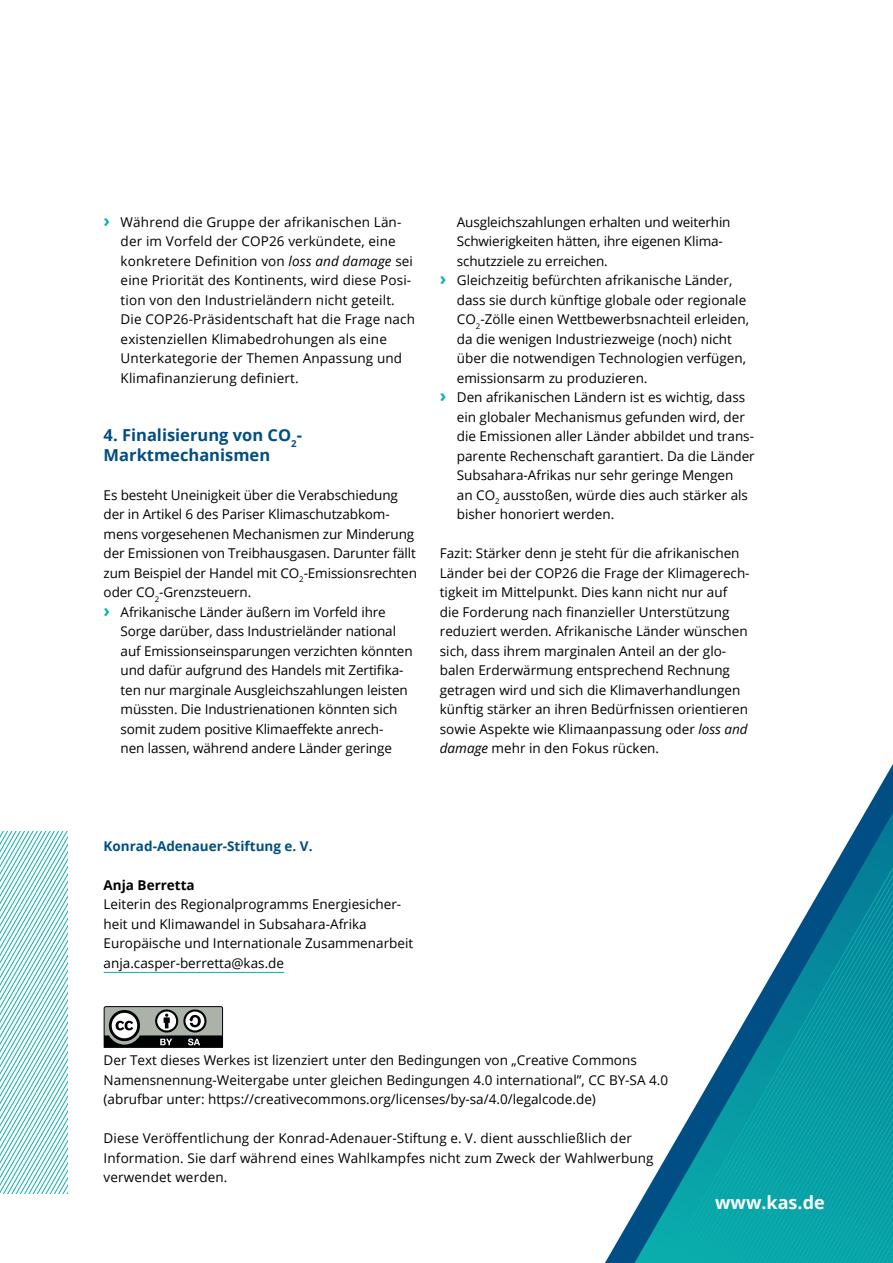
<style>
.page{position:relative;width:893px;height:1263px;background:#fff}
.page>*{position:absolute;margin:0;border:0;box-sizing:border-box;transform-origin:0 0}
.t1{font:700 18px "Open Sans";color:#fff}
.t2{font:700 16.5px/19.5px "Open Sans";color:#004e83}
.t3{font:13.5px/19.5px "Open Sans";color:#000}
.t4{font:700 13.5px "Open Sans";color:#004e83}
.t5{font:700 13.5px "Open Sans";color:#000}
.s1{font-weight:700;font-size:18px;color:#0bb0ae}
.s2{font-style:italic}
</style>
<div class="page">
<svg style="left:878px;top:764px;width:15px;height:26px"></svg>
<svg style="left:627px;top:790px;width:266px;height:473px"></svg>
<svg style="left:0;top:831px;width:68px;height:363px"></svg>
<hr style="left:104px;top:972px;width:180px;height:1px;background:#0bb0ae">
<svg style="left:104px;top:1006px;width:119px;height:42px;background:#727672"></svg>
<p class="t3" style="left:121px;top:212px;width:296px;text-indent:-17px"><span class="s1">›</span> Während die Gruppe der afrikanischen Län&shy;der im Vorfeld der COP26 verkündete, eine konkretere Definition von <span class="s2">loss and damage</span> sei eine Priorität des Kontinents, wird diese Posi&shy;tion von den Industrieländern nicht geteilt.<br>Die COP26-Präsidentschaft hat die Frage nach existenziellen Klimabedrohungen als eine Unterkategorie der Themen Anpassung und Klimafinanzierung definiert.</p>
<p class="t2" style="left:104px;top:425px;width:200px">4. Finalisierung von CO<sub>2</sub>-<br>Marktmechanismen</p>
<p class="t3" style="left:104px;top:485px;width:296px">Es besteht Uneinigkeit über die Verabschiedung</p>
<p class="t3" style="left:104px;top:504px;width:288px">der in Artikel 6 des Pariser Klimaschutzabkom-</p>
<p class="t3" style="left:104px;top:524px;width:312px">mens vorgesehenen Mechanismen zur Minderung</p>
<p class="t3" style="left:104px;top:543px;width:314px">der Emissionen von Treibhausgasen. Darunter fällt</p>
<p class="t3" style="left:104px;top:563px;width:315px">zum Beispiel der Handel mit CO<sub>2</sub>-Emissionsrechten</p>
<p class="t3" style="left:104px;top:582px;width:149px">oder CO<sub>2</sub>-Grenzsteuern.</p>
<p class="t3" style="left:104px;top:602px;width:284px"><span class="s1">›</span> Afrikanische Länder äußern im Vorfeld ihre</p>
<p class="t3" style="left:121px;top:621px;width:277px">Sorge darüber, dass Industrieländer national</p>
<p class="t3" style="left:121px;top:641px;width:293px">auf Emissionseinsparungen verzichten könnten</p>
<p class="t3" style="left:121px;top:660px;width:284px">und dafür aufgrund des Handels mit Zertifika-</p>
<p class="t3" style="left:121px;top:680px;width:289px">ten nur marginale Ausgleichszahlungen leisten</p>
<p class="t3" style="left:121px;top:699px;width:278px">müssten. Die Industrienationen könnten sich</p>
<p class="t3" style="left:121px;top:719px;width:264px">somit zudem positive Klimaeffekte anrech-</p>
<p class="t3" style="left:121px;top:738px;width:273px">nen lassen, während andere Länder geringe</p>
<p class="t3" style="left:457px;top:212px;width:275px">Ausgleichszahlungen erhalten und weiterhin</p>
<p class="t3" style="left:457px;top:231px;width:267px">Schwierigkeiten hätten, ihre eigenen Klima-</p>
<p class="t3" style="left:457px;top:251px;width:152px">schutzziele zu erreichen.</p>
<p class="t3" style="left:440px;top:270px;width:294px"><span class="s1">›</span> Gleichzeitig befürchten afrikanische Länder,</p>
<p class="t3" style="left:457px;top:290px;width:291px">dass sie durch künftige globale oder regionale</p>
<p class="t3" style="left:457px;top:309px;width:294px">CO<sub>2</sub>-Zölle einen Wettbewerbsnachteil erleiden,</p>
<p class="t3" style="left:457px;top:329px;width:277px">da die wenigen Industriezweige (noch) nicht</p>
<p class="t3" style="left:457px;top:348px;width:291px">über die notwendigen Technologien verfügen,</p>
<p class="t3" style="left:457px;top:368px;width:192px">emissionsarm zu produzieren.</p>
<p class="t3" style="left:440px;top:387px;width:307px"><span class="s1">›</span> Den afrikanischen Ländern ist es wichtig, dass</p>
<p class="t3" style="left:457px;top:407px;width:290px">ein globaler Mechanismus gefunden wird, der</p>
<p class="t3" style="left:457px;top:426px;width:299px">die Emissionen aller Länder abbildet und trans-</p>
<p class="t3" style="left:457px;top:446px;width:299px">parente Rechenschaft garantiert. Da die Länder</p>
<p class="t3" style="left:457px;top:465px;width:278px">Subsahara-Afrikas nur sehr geringe Mengen</p>
<p class="t3" style="left:457px;top:485px;width:293px">an CO<sub>2</sub> ausstoßen, würde dies auch stärker als</p>
<p class="t3" style="left:457px;top:504px;width:159px">bisher honoriert werden.</p>
<p class="t3" style="left:440px;top:543px;width:311px">Fazit: Stärker denn je steht für die afrikanischen Länder bei der COP26 die Frage der Klimagerech&shy;tigkeit im Mittelpunkt. Dies kann nicht nur auf die Forderung nach finanzieller Unterstützung reduziert werden. Afrikanische Länder wünschen sich, dass ihrem marginalen Anteil an der glo&shy;balen Erderwärmung entsprechend Rechnung getragen wird und sich die Klimaverhandlungen künftig stärker an ihren Bedürfnissen orientieren sowie Aspekte wie Klimaanpassung oder <span class="s2">loss and damage</span> mehr in den Fokus rücken.</p>
<p class="t4" style="left:104px;top:836px;width:210px">Konrad-Adenauer-Stiftung e. V.</p>
<p class="t5" style="left:104px;top:875px;width:93px">Anja Berretta</p>
<p class="t3" style="left:104px;top:894px;width:311px">Leiterin des Regionalprogramms Energiesicher&shy;heit und Klimawandel in Subsahara-Afrika Europäische und Internationale Zusammenarbeit anja.casper-berretta@kas.de</p>
<p class="t3" style="left:104px;top:1050px;width:566px">Der Text dieses Werkes ist lizenziert unter den Bedingungen von „Creative Commons<br>Namensnennung-Weitergabe unter gleichen Bedingungen 4.0 international”, CC BY-SA 4.0 (abrufbar unter: https://creativecommons.org/licenses/by-sa/4.0/legalcode.de)</p>
<p class="t3" style="left:104px;top:1128px;width:551px">Diese Veröffentlichung der Konrad-Adenauer-Stiftung e. V. dient ausschließlich der<br>Information. Sie darf während eines Wahlkampfes nicht zum Zweck der Wahlwerbung verwendet werden.</p>
<h1 class="t1" style="left:715px;top:1190px;width:111px">www.kas.de</h1>
</div>
